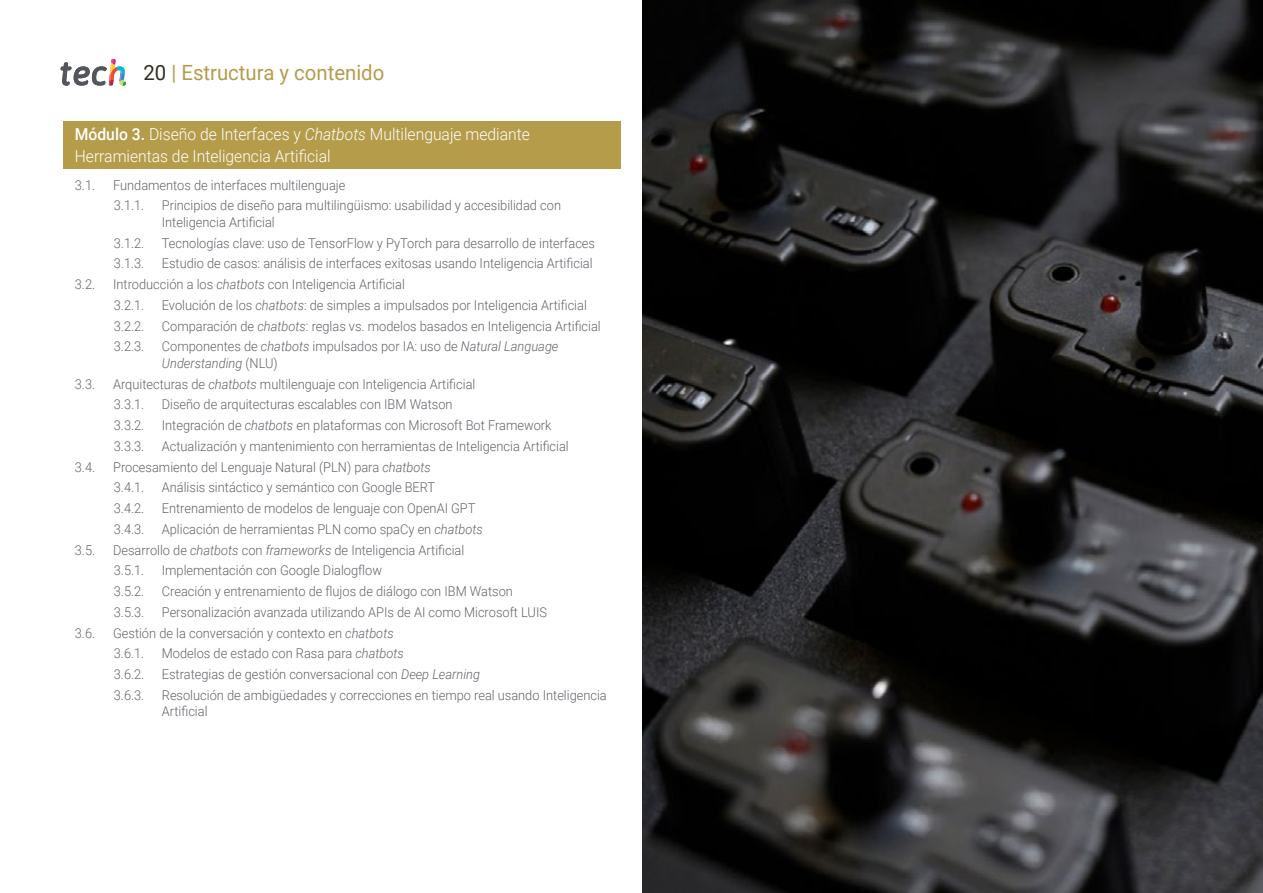
<style>
.page{position:relative;width:1263px;height:893px;background:#fff}
.page>*{position:absolute;margin:0;border:0;box-sizing:border-box;transform-origin:0 0}
.t1{font:21px "Roboto";color:#b49c4b}
.t2{font:300 16.5px/22.5px "Roboto";color:#fff;scale:.95 1}
.t3{font:300 13.5px/20.7px "Roboto";color:#61646a;scale:.95 1}
.s1{color:#312e20}
.s2{font-weight:500}
.s3{font-style:italic}
</style>
<div class="page">
<div style="left:64px;top:121px;width:557px;height:48px;background:#b49c4b"></div>
<img style="left:642px;top:0;width:621px;height:893px">
<svg style="left:61px;top:59px;width:65px;height:27px"></svg>
<h1 class="t1" style="left:144px;top:57px;width:242px"><span class="s1">20</span> | Estructura y contenido</h1>
<p class="t2" style="left:75px;top:122px;width:480px"><span class="s2">Módulo 3.</span> Diseño de Interfaces y <span class="s3">Chatbots</span> Multilenguaje mediante<br>Herramientas de Inteligencia Artificial</p>
<p class="t3" style="left:75px;top:174px;width:23px">3.1.</p>
<p class="t3" style="left:113px;top:174px;width:246px">Fundamentos de interfaces multilenguaje<br>3.1.1.</p>
<p class="t3" style="left:162px;top:197px;width:422px;line-height:16.5px">Principios de diseño para multilingüismo: usabilidad y accesibilidad con<br>Inteligencia Artificial</p>
<p class="t3" style="left:114px;top:232px;width:34px">3.1.2.</p>
<p class="t3" style="left:162px;top:232px;width:457px">Tecnologías clave: uso de TensorFlow y PyTorch para desarrollo de interfaces</p>
<p class="t3" style="left:114px;top:253px;width:34px">3.1.3.</p>
<p class="t3" style="left:162px;top:253px;width:455px">Estudio de casos: análisis de interfaces exitosas usando Inteligencia Artificial</p>
<p class="t3" style="left:75px;top:273px;width:23px">3.2.</p>
<p class="t3" style="left:113px;top:273px;width:309px">Introducción a los <span class="s3">chatbots</span> con Inteligencia Artificial<br>3.2.1.</p>
<p class="t3" style="left:162px;top:294px;width:449px">Evolución de los <span class="s3">chatbots</span>: de simples a impulsados por Inteligencia Artificial</p>
<p class="t3" style="left:114px;top:315px;width:34px">3.2.2.</p>
<p class="t3" style="left:162px;top:315px;width:464px">Comparación de <span class="s3">chatbots</span>: reglas vs. modelos basados en Inteligencia Artificial</p>
<p class="t3" style="left:114px;top:336px;width:34px">3.2.3.</p>
<p class="t3" style="left:162px;top:338px;width:419px;line-height:16.5px">Componentes de <span class="s3">chatbots</span> impulsados por IA: uso de <span class="s3">Natural Language<br>Understanding</span> (NLU)</p>
<p class="t3" style="left:75px;top:373px;width:23px">3.3.</p>
<p class="t3" style="left:113px;top:373px;width:383px">Arquitecturas de <span class="s3">chatbots</span> multilenguaje con Inteligencia Artificial<br>3.3.1.</p>
<p class="t3" style="left:162px;top:394px;width:308px">Diseño de arquitecturas escalables con IBM Watson</p>
<p class="t3" style="left:114px;top:414px;width:34px">3.3.2.</p>
<p class="t3" style="left:162px;top:414px;width:412px">Integración de <span class="s3">chatbots</span> en plataformas con Microsoft Bot Framework</p>
<p class="t3" style="left:114px;top:435px;width:34px">3.3.3.</p>
<p class="t3" style="left:162px;top:435px;width:430px">Actualización y mantenimiento con herramientas de Inteligencia Artificial</p>
<p class="t3" style="left:75px;top:456px;width:23px">3.4.</p>
<p class="t3" style="left:113px;top:456px;width:336px">Procesamiento del Lenguaje Natural (PLN) para <span class="s3">chatbots<br></span>3.4.1.</p>
<p class="t3" style="left:162px;top:477px;width:289px">Análisis sintáctico y semántico con Google BERT</p>
<p class="t3" style="left:114px;top:497px;width:34px">3.4.2.</p>
<p class="t3" style="left:162px;top:497px;width:332px">Entrenamiento de modelos de lenguaje con OpenAI GPT</p>
<p class="t3" style="left:114px;top:518px;width:34px">3.4.3.</p>
<p class="t3" style="left:162px;top:518px;width:340px">Aplicación de herramientas PLN como spaCy en <span class="s3">chatbots</span></p>
<p class="t3" style="left:75px;top:539px;width:23px">3.5.</p>
<p class="t3" style="left:113px;top:539px;width:371px">Desarrollo de <span class="s3">chatbots</span> con <span class="s3">frameworks</span> de Inteligencia Artificial<br>3.5.1.</p>
<p class="t3" style="left:162px;top:560px;width:233px">Implementación con Google Dialogflow</p>
<p class="t3" style="left:114px;top:580px;width:34px">3.5.2.</p>
<p class="t3" style="left:162px;top:580px;width:371px">Creación y entrenamiento de flujos de diálogo con IBM Watson</p>
<p class="t3" style="left:114px;top:601px;width:34px">3.5.3.</p>
<p class="t3" style="left:162px;top:601px;width:407px">Personalización avanzada utilizando APIs de AI como Microsoft LUIS</p>
<p class="t3" style="left:75px;top:622px;width:23px">3.6.</p>
<p class="t3" style="left:113px;top:622px;width:297px">Gestión de la conversación y contexto en <span class="s3">chatbots<br></span>3.6.1.</p>
<p class="t3" style="left:162px;top:643px;width:256px">Modelos de estado con Rasa para <span class="s3">chatbots</span></p>
<p class="t3" style="left:114px;top:663px;width:34px">3.6.2.</p>
<p class="t3" style="left:162px;top:663px;width:336px">Estrategias de gestión conversacional con <span class="s3">Deep Learning</span></p>
<p class="t3" style="left:114px;top:684px;width:34px">3.6.3.</p>
<p class="t3" style="left:162px;top:686px;width:470px;line-height:16.5px">Resolución de ambigüedades y correcciones en tiempo real usando Inteligencia<br>Artificial</p>
</div>
